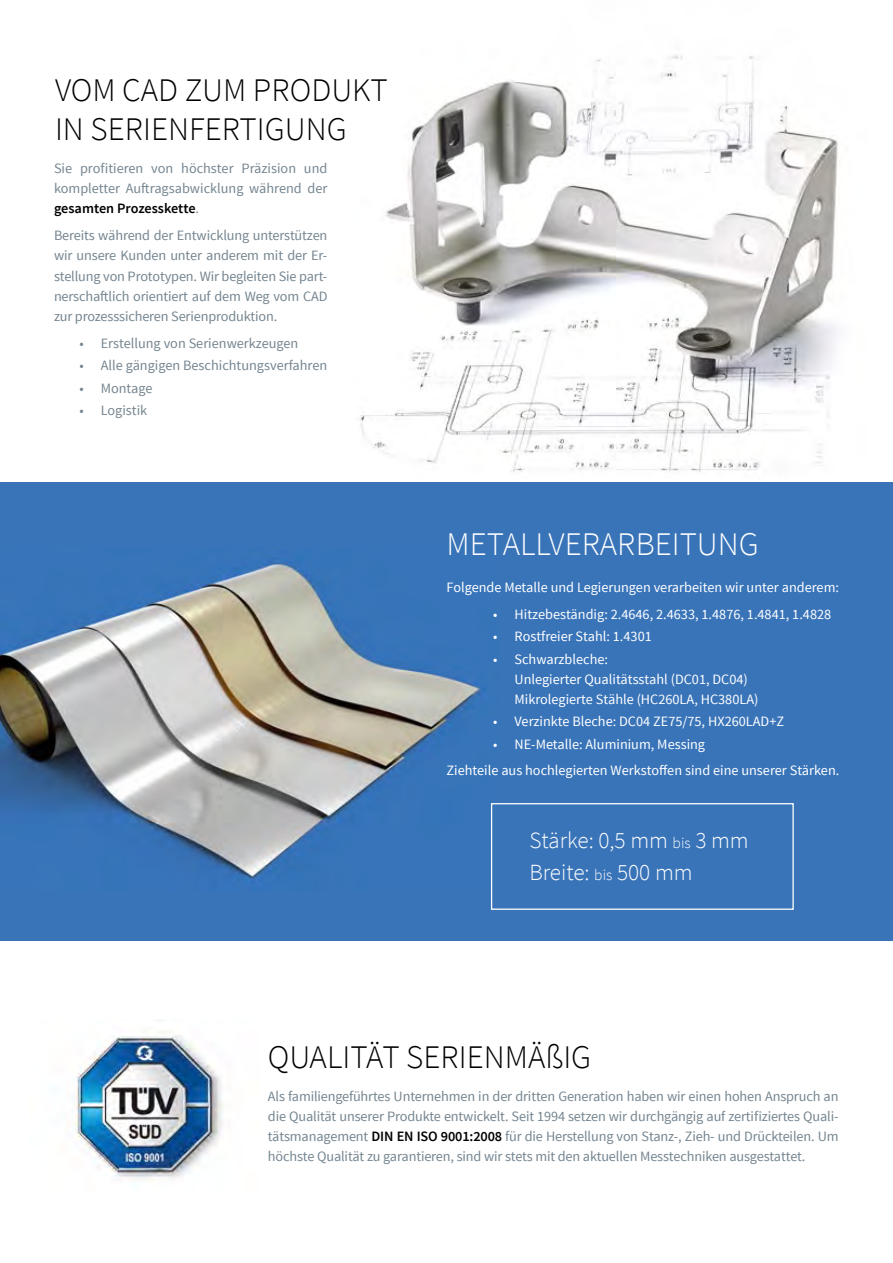
<style>
.page{position:relative;width:893px;height:1263px;background:#fff}
.page>*{position:absolute;margin:0;border:0;box-sizing:border-box;transform-origin:0 0}
.t1{font:300 33px/39.6px "Source Sans Pro";color:#000}
.t2{font:300 33px "Source Sans Pro";color:#fff}
.t3{font:300 23.25px/32.1px "Source Sans Pro";color:#fff}
.t4{font:14.25px/20.2px "Source Sans Pro";letter-spacing:-.01em;color:#758590;text-align:justify}
.t5{font:14.25px/20.2px "Source Sans Pro";color:#fff}
.s1{font-weight:600;color:#000}
.s2{font-size:15.45px}
</style>
<div class="page">
<img style="left:72px;top:1030px;width:152px;height:150px">
<img style="left:360px;top:55px;width:478px;height:417px">
<div style="left:0;top:482px;width:893px;height:459px;background:#3974b9"></div>
<img style="left:0;top:558px;width:485px;height:324px">
<div style="left:491px;top:803px;width:303px;height:107px;border:1px solid #fff"></div>
<h1 class="t1" style="left:55px;top:70px;width:334px">VOM CAD ZUM PRODUKT<br>IN SERIENFERTIGUNG</h1>
<p class="t4" style="left:54px;top:158px;width:275px">Sie profitieren von höchster Präzision und kompletter Auftragsabwicklung während der <span class="s1">gesamten Prozesskette</span>.</p>
<p class="t4" style="left:54px;top:225px;width:275px">Bereits während der Entwicklung unterstützen wir unsere Kunden unter anderem mit der Er&shy;stellung von Prototypen. Wir begleiten Sie part&shy;nerschaftlich orientiert auf dem Weg vom CAD zur prozesssicheren Serienproduktion.</p>
<p class="t4" style="left:80px;top:333px;width:220px">• Erstellung von Serienwerkzeugen</p>
<p class="t4" style="left:80px;top:355px;width:249px">• Alle gängigen Beschichtungsverfahren</p>
<p class="t4" style="left:80px;top:378px;width:75px">• Montage</p>
<p class="t4" style="left:80px;top:400px;width:69px">• Logistik</p>
<h1 class="t2" style="left:446px;top:524px;width:314px">METALLVERARBEITUNG</h1>
<p class="t5" style="left:446px;top:577px;width:394px">Folgende Metalle und Legierungen verarbeiten wir unter anderem:</p>
<p class="t5" style="left:493px;top:604px;width:339px">• Hitzebeständig: 2.4646, 2.4633, 1.4876, 1.4841, 1.4828</p>
<p class="t5" style="left:493px;top:626px;width:160px">• Rostfreier Stahl: 1.4301</p>
<p class="t5" style="left:514px;top:649px;width:245px;text-indent:-21px">• Schwarzbleche:<br>Unlegierter Qualitätsstahl (DC01, DC04)<br>Mikrolegierte Stähle (HC260LA, HC380LA)</p>
<p class="t5" style="left:493px;top:712px;width:292px">• Verzinkte Bleche: DC04 ZE75/75, HX260LAD+Z</p>
<p class="t5" style="left:446px;top:731px;width:394px;line-height:26.7px;text-indent:47px">• NE-Metalle: Aluminium, Messing<br>Ziehteile aus hochlegierten Werkstoffen sind eine unserer Stärken.</p>
<h2 class="t3" style="left:529px;top:824px;width:221px">Stärke: 0,5 mm <span class="s2">bis</span> 3 mm<br>Breite: <span class="s2">bis</span> 500 mm</h2>
<h1 class="t1" style="left:268px;top:1037px;width:325px">QUALITÄT SERIENMÄßIG</h1>
<p class="t4" style="left:268px;top:1086px;width:572px">Als familiengeführtes Unternehmen in der dritten Generation haben wir einen hohen Anspruch an die Qualität unserer Produkte entwickelt. Seit 1994 setzen wir durchgängig auf zertifiziertes Quali&shy;tätsmanagement <span class="s1">DIN EN ISO 9001:2008</span> für die Herstellung von Stanz-, Zieh- und Drückteilen. Um höchste Qualität zu garantieren, sind wir stets mit den aktuellen Messtechniken ausgestattet.</p>
</div>
